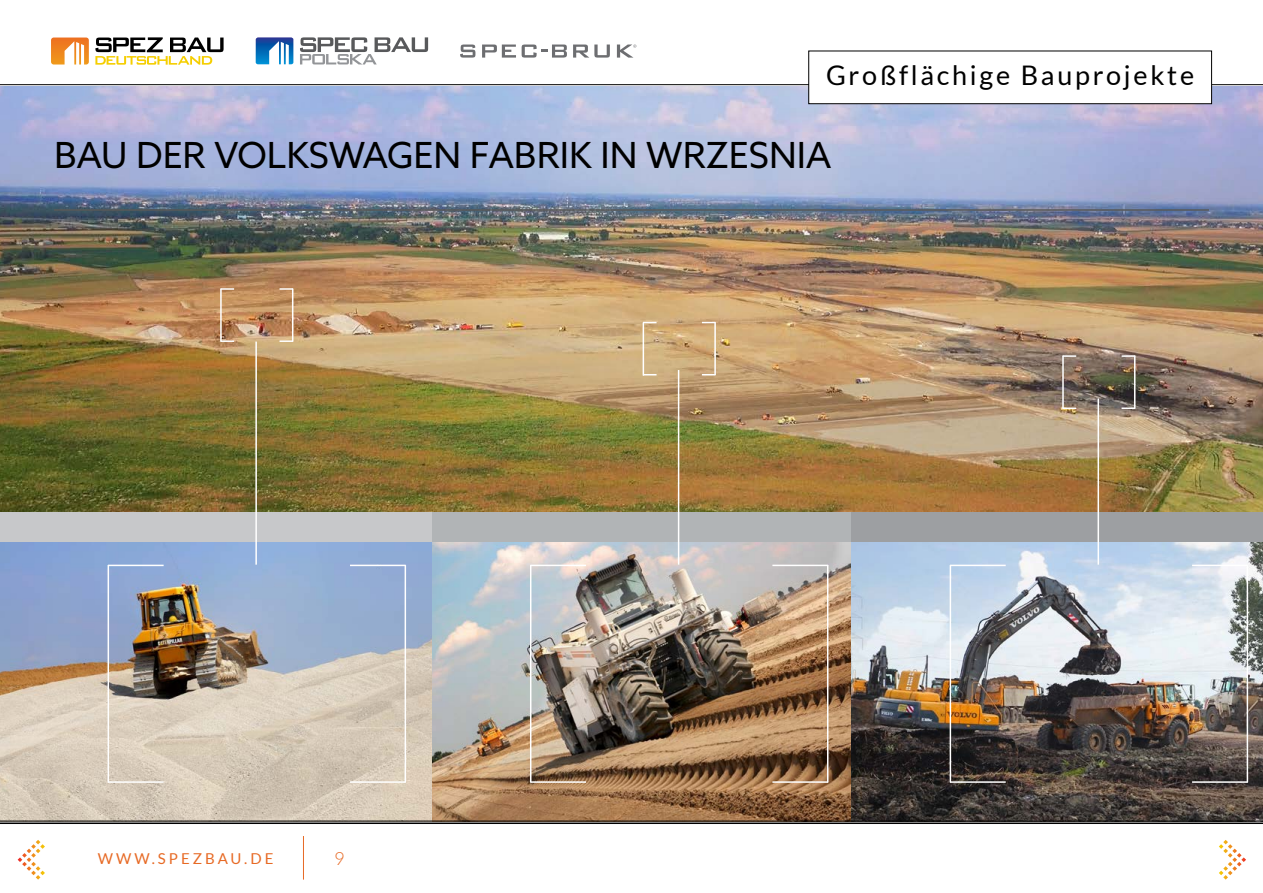
<style>
.page{position:relative;width:1263px;height:893px;background:#fff}
.page>*{position:absolute;margin:0;border:0;box-sizing:border-box;transform-origin:0 0}
.t1{font:36px "Azo Sans";color:#000}
.t2{font:27px "Lato";letter-spacing:.1em;color:#000}
.t3{font:300 18px "Lato";color:#e76a25}
.t4{font:15px "Lato";letter-spacing:.2em;color:#e76a25}
</style>
<div class="page">
<img style="left:0;top:86px;width:1263px;height:426px">
<img style="left:0;top:541px;width:1263px;height:280px">
<div style="left:0;top:512px;width:432px;height:29px;background:#c7c8ca"></div>
<div style="left:432px;top:512px;width:420px;height:29px;background:#b1b4b6"></div>
<div style="left:852px;top:512px;width:411px;height:29px;background:#9d9fa2"></div>
<hr style="left:220px;top:289px;width:2px;height:53px;background:#fff">
<svg style="left:221px;top:288px;width:13px;height:2px"></svg>
<svg style="left:221px;top:340px;width:13px;height:2px"></svg>
<hr style="left:643px;top:322px;width:1px;height:54px;background:#fff">
<svg style="left:644px;top:322px;width:12px;height:1px"></svg>
<svg style="left:644px;top:374px;width:12px;height:1px"></svg>
<hr style="left:1062px;top:356px;width:2px;height:53px;background:#fff">
<svg style="left:1063px;top:355px;width:13px;height:2px"></svg>
<svg style="left:1064px;top:408px;width:12px;height:1px"></svg>
<hr style="left:108px;top:565px;width:1px;height:217px;background:#fff">
<hr style="left:108px;top:565px;width:56px;height:1px;background:#fff">
<hr style="left:108px;top:781px;width:56px;height:2px;background:#fff">
<hr style="left:530px;top:565px;width:1px;height:217px;background:#fff">
<hr style="left:530px;top:565px;width:56px;height:1px;background:#fff">
<hr style="left:530px;top:781px;width:56px;height:2px;background:#fff">
<hr style="left:950px;top:565px;width:1px;height:217px;background:#fff">
<hr style="left:950px;top:565px;width:56px;height:1px;background:#fff">
<hr style="left:950px;top:781px;width:56px;height:2px;background:#fff">
<hr style="left:292px;top:289px;width:1px;height:53px;background:#fff">
<svg style="left:279px;top:288px;width:14px;height:2px"></svg>
<svg style="left:279px;top:340px;width:13px;height:2px"></svg>
<hr style="left:714px;top:322px;width:2px;height:53px;background:#fff">
<svg style="left:702px;top:322px;width:12px;height:1px"></svg>
<svg style="left:702px;top:374px;width:12px;height:1px"></svg>
<hr style="left:1134px;top:356px;width:1px;height:53px;background:#fff">
<svg style="left:1121px;top:355px;width:14px;height:2px"></svg>
<svg style="left:1121px;top:408px;width:13px;height:1px"></svg>
<hr style="left:405px;top:565px;width:1px;height:217px;background:#fff">
<hr style="left:350px;top:565px;width:56px;height:1px;background:#fff">
<hr style="left:350px;top:781px;width:56px;height:2px;background:#fff">
<hr style="left:827px;top:565px;width:1px;height:217px;background:#fff">
<hr style="left:772px;top:565px;width:56px;height:1px;background:#fff">
<hr style="left:772px;top:781px;width:56px;height:2px;background:#fff">
<hr style="left:1247px;top:565px;width:1px;height:217px;background:#fff">
<hr style="left:1192px;top:565px;width:56px;height:1px;background:#fff">
<hr style="left:1192px;top:781px;width:56px;height:2px;background:#fff">
<hr style="left:255px;top:342px;width:2px;height:223px;background:#fff">
<hr style="left:678px;top:370px;width:1px;height:195px;background:#fff">
<hr style="left:1097px;top:398px;width:2px;height:167px;background:#fff">
<hr style="left:54px;top:209px;width:1155px;height:2px;background:#585959">
<hr style="left:0;top:821px;width:1263px;height:1px;background:#000">
<hr style="left:0;top:84px;width:1263px;height:1px;background:#000">
<hr style="left:303px;top:836px;width:1px;height:44px;background:#e76a25">
<img style="left:256px;top:37px;width:37px;height:27px">
<svg style="left:300px;top:37px;width:128px;height:27px"></svg>
<svg style="left:460px;top:45px;width:15px;height:13px"></svg>
<svg style="left:482px;top:45px;width:34px;height:13px"></svg>
<svg style="left:522px;top:45px;width:45px;height:13px"></svg>
<svg style="left:573px;top:45px;width:37px;height:13px"></svg>
<svg style="left:617px;top:45px;width:19px;height:13px"></svg>
<svg style="left:51px;top:38px;width:38px;height:27px"></svg>
<svg style="left:95px;top:37px;width:129px;height:28px"></svg>
<div style="left:809px;top:51px;width:402px;height:53px;background:#fff"></div>
<div style="left:808px;top:51px;width:404px;height:53px;border:1px solid #000"></div>
<svg style="left:1219px;top:840px;width:27px;height:40px"></svg>
<svg style="left:18px;top:840px;width:27px;height:40px"></svg>
<hr style="left:0;top:822px;width:1263px;height:2px;background:#000">
<p class="t2" style="left:826px;top:60px;width:369px">Großflächige Bauprojekte</p>
<p class="t1" style="left:54px;top:131px;width:779px">BAU DER VOLKSWAGEN FABRIK IN WRZESNIA</p>
<p class="t4" style="left:98px;top:850px;width:177px">WWW.SPEZBAU.DE</p>
<p class="t3" style="left:334px;top:849px;width:12px">9</p>
</div>
